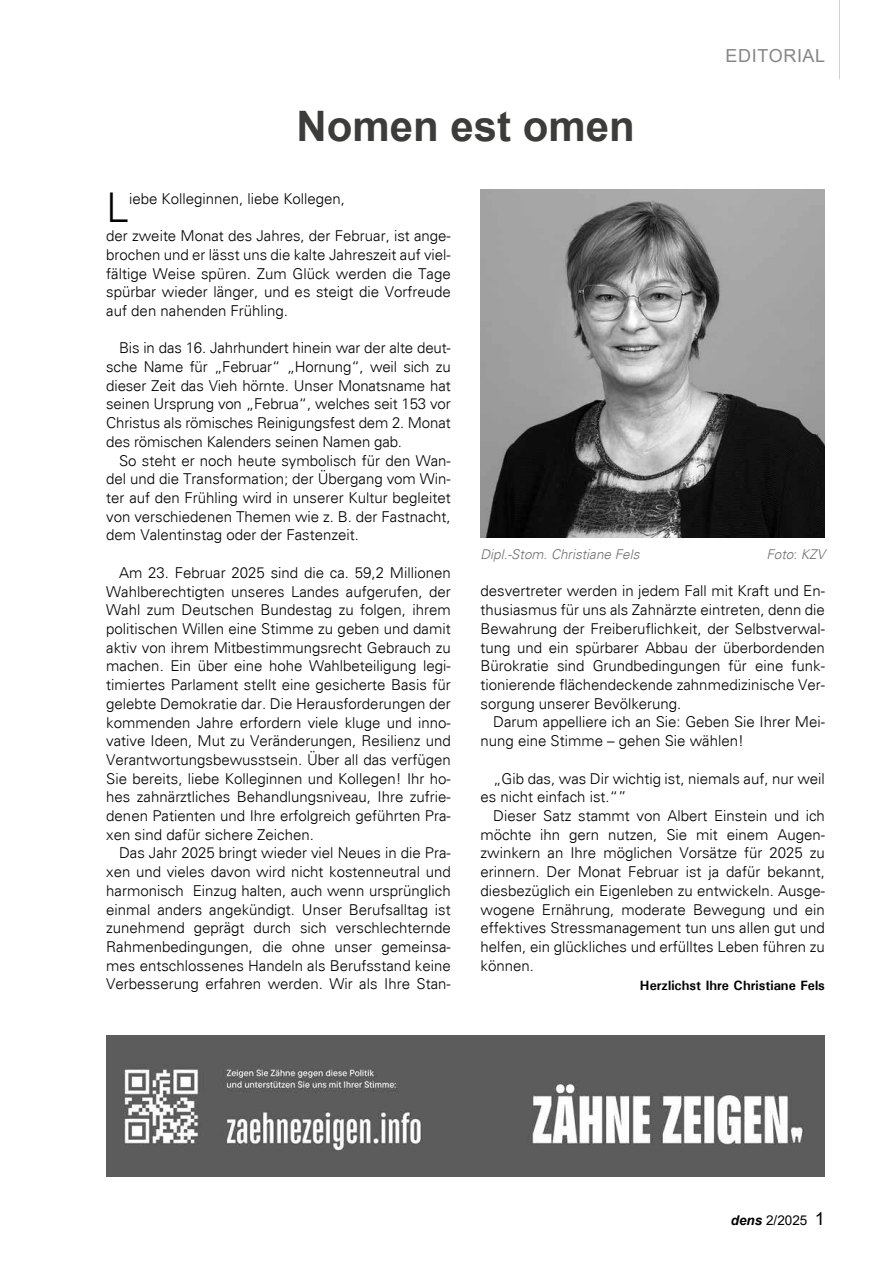
<style>
.page{position:relative;width:893px;height:1263px;background:#fff}
.page>*{position:absolute;margin:0;border:0;box-sizing:border-box;transform-origin:0 0}
.t1{font:700 42px "Arial";color:#3c3c3b}
.t2{font:300 41.1px "Univers";color:#000}
.t3{font:18px "Arial";letter-spacing:.035em;color:#878787}
.t4{font:300 15px/18.8px "Univers";color:#000;text-align:justify}
.t5{font:italic 300 13.5px "Univers";color:#706f6f}
.t6{font:700 13.5px "Univers";color:#000}
.t7{font:13.5px "Arial";color:#000}
.s1{font-weight:700;font-style:italic}
.s2{font-size:18px}
</style>
<div class="page">
<hr style="left:839px;top:0;width:1px;height:79px;background:#d2d2d2">
<img style="left:480px;top:190px;width:345px;height:348px">
<img style="left:106px;top:1035px;width:719px;height:142px">
<h1 class="t1" style="left:296px;top:96px;width:340px">Nomen est omen</h1>
<p class="t3" style="left:725px;top:43px;width:101px">EDITORIAL</p>
<h2 class="t2" style="left:106px;top:183px;width:24px">L</h2>
<p class="t4" style="left:129px;top:189px;width:217px">iebe Kolleginnen, liebe Kollegen,</p>
<p class="t4" style="left:106px;top:226px;width:346px">der zweite Monat des Jahres, der Februar, ist ange&shy;brochen und er lässt uns die kalte Jahreszeit auf viel&shy;fältige Weise spüren. Zum Glück werden die Tage spürbar wieder länger, und es steigt die Vorfreude auf den nahenden Frühling.</p>
<p class="t4" style="left:106px;top:339px;width:346px;text-indent:13px">Bis in das 16. Jahrhundert hinein war der alte deut&shy;sche Name für „Februar“ „Hornung“, weil sich zu dieser Zeit das Vieh hörnte. Unser Monatsname hat seinen Ursprung von „Februa“, welches seit 153 vor Christus als römisches Reinigungsfest dem 2. Monat des römischen Kalenders seinen Namen gab.</p>
<p class="t4" style="left:106px;top:451px;width:346px;text-indent:13px">So steht er noch heute symbolisch für den Wan&shy;del und die Transformation; der Übergang vom Win&shy;ter auf den Frühling wird in unserer Kultur begleitet von verschiedenen Themen wie z. B. der Fastnacht, dem Valentinstag oder der Fastenzeit.</p>
<p class="t4" style="left:106px;top:563px;width:346px;text-indent:13px">Am 23. Februar 2025 sind die ca. 59,2 Millionen Wahlberechtigten unseres Landes aufgerufen, der Wahl zum Deutschen Bundestag zu folgen, ihrem politischen Willen eine Stimme zu geben und damit aktiv von ihrem Mitbestimmungsrecht Gebrauch zu machen. Ein über eine hohe Wahlbeteiligung legi&shy;timiertes Parlament stellt eine gesicherte Basis für gelebte Demokratie dar. Die Herausforderungen der kommenden Jahre erfordern viele kluge und inno&shy;vative Ideen, Mut zu Veränderungen, Resilienz und Verantwortungsbewusstsein. Über all das verfügen Sie bereits, liebe Kolleginnen und Kollegen! Ihr ho&shy;hes zahnärztliches Behandlungsniveau, Ihre zufrie&shy;denen Patienten und Ihre erfolgreich geführten Pra&shy;xen sind dafür sichere Zeichen.</p>
<p class="t4" style="left:106px;top:844px;width:346px;text-indent:13px">Das Jahr 2025 bringt wieder viel Neues in die Pra&shy;xen und vieles davon wird nicht kostenneutral und harmonisch Einzug halten, auch wenn ursprünglich einmal anders angekündigt. Unser Berufsalltag ist zunehmend geprägt durch sich verschlechternde Rahmenbedingungen, die ohne unser gemeinsa&shy;mes entschlossenes Handeln als Berufsstand keine Verbesserung erfahren werden. Wir als Ihre Stan-</p>
<p class="t5" style="left:480px;top:546px;width:161px">Dipl.-Stom. Christiane Fels</p>
<p class="t5" style="left:766px;top:546px;width:60px">Foto: KZV</p>
<p class="t4" style="left:480px;top:582px;width:346px">desvertreter werden in jedem Fall mit Kraft und En&shy;thusiasmus für uns als Zahnärzte eintreten, denn die Bewahrung der Freiberuflichkeit, der Selbstverwal&shy;tung und ein spürbarer Abbau der überbordenden Bürokratie sind Grundbedingungen für eine funk&shy;tionierende flächendeckende zahnmedizinische Ver&shy;sorgung unserer Bevölkerung.</p>
<p class="t4" style="left:480px;top:713px;width:346px;text-indent:13px">Darum appelliere ich an Sie: Geben Sie Ihrer Mei&shy;nung eine Stimme – gehen Sie wählen!</p>
<p class="t4" style="left:480px;top:769px;width:346px;text-indent:13px">„Gib das, was Dir wichtig ist, niemals auf, nur weil es nicht einfach ist.“”</p>
<p class="t4" style="left:480px;top:806px;width:346px;text-indent:13px">Dieser Satz stammt von Albert Einstein und ich möchte ihn gern nutzen, Sie mit einem Augen&shy;zwinkern an Ihre möglichen Vorsätze für 2025 zu erinnern. Der Monat Februar ist ja dafür bekannt, diesbezüglich ein Eigenleben zu entwickeln. Ausge&shy;wogene Ernährung, moderate Bewegung und ein effektives Stressmanagement tun uns allen gut und helfen, ein glückliches und erfülltes Leben führen zu können.</p>
<p class="t6" style="left:640px;top:976px;width:187px">Herzlichst Ihre Christiane Fels</p>
<p class="t7" style="left:731px;top:1211px;width:96px"><span class="s1">dens</span> 2/2025 <span class="s2">1</span></p>
</div>
